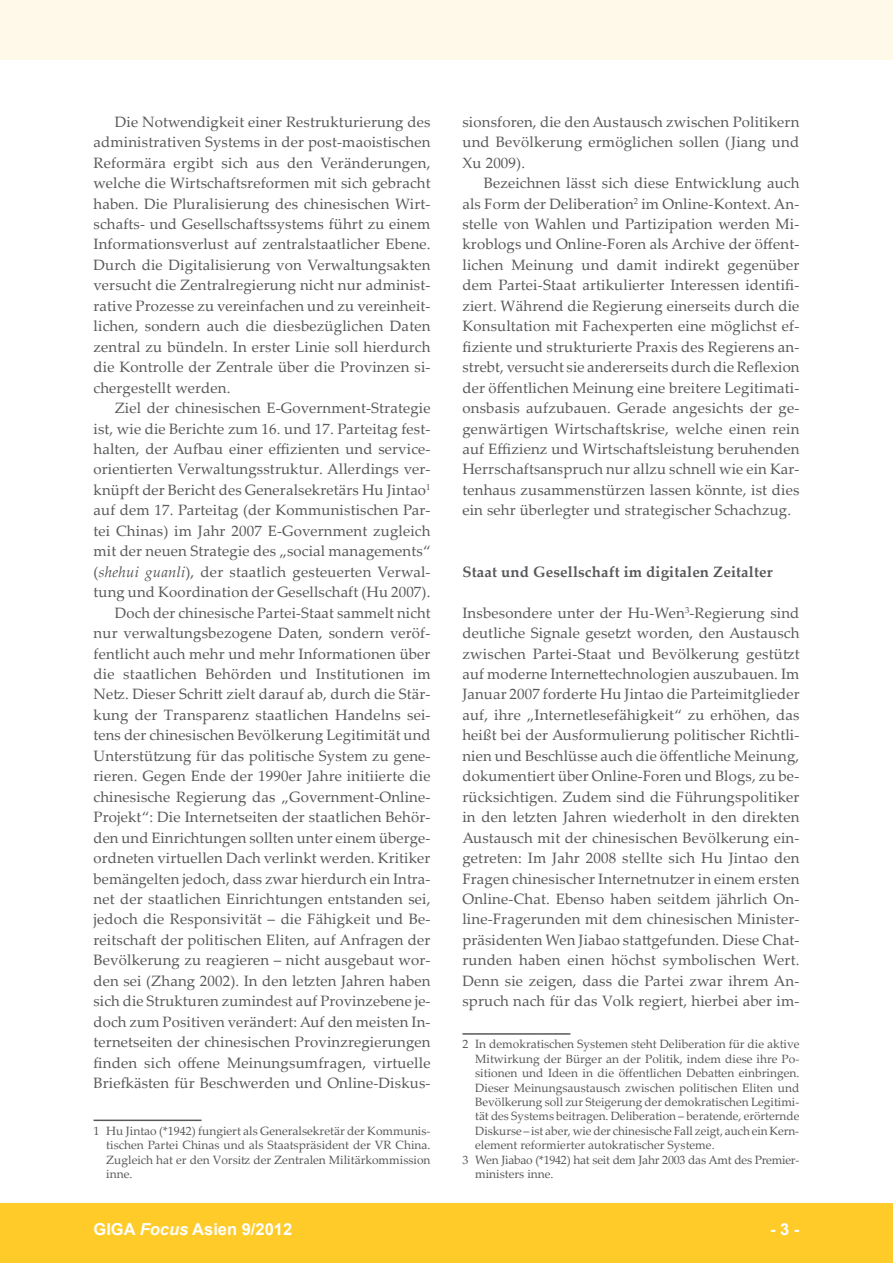
<style>
.page{position:relative;width:893px;height:1263px;background:#fff}
.page>*{position:absolute;margin:0;border:0;box-sizing:border-box;transform-origin:0 0}
.foc__text_fusszeile{font:700 16.5px "Arial";color:#fff}
.foc__text_seitenzahl{font:700 16.5px "Arial";color:#fff}
.foc__text_fliesstext{font:15px/20.4px "Palatino Linotype";letter-spacing:.01em;color:#57585a;text-align:justify}
.foc__text_1__absatz{font:15px/20.4px "Palatino Linotype";letter-spacing:.01em;color:#57585a;text-align:justify}
.foc__text_fussnoten{font:15px/20.4px "Palatino Linotype";letter-spacing:.01em;color:#57585a;text-align:justify}
.foc__text_ueberschri{font:700 15px "Palatino Linotype";letter-spacing:.01em;color:#57585a}
.foc__text_fussnoten-2{font:12px/14.4px "Palatino Linotype";color:#57585a;text-align:justify}
.foc__text_fussnoten-3{font:12px/14.4px "Palatino Linotype";letter-spacing:-.02em;color:#57585a}
.s1{font-style:italic}
</style>
<div class="page">
<div style="left:0;top:1203px;width:893px;height:60px;background:#fecb29"></div>
<div style="left:0;top:0;width:893px;height:60px;background:#fef9e9"></div>
<hr style="left:94px;top:1119px;width:108px;height:2px;background:#57585a">
<hr style="left:462px;top:1033px;width:108px;height:2px;background:#57585a">
<p class="foc__text_fliesstext" style="left:94px;top:111px;width:339px;text-indent:21px">Die Notwendigkeit einer Restrukturierung des administrativen Systems in der post-maoistischen Reformära ergibt sich aus den Veränderungen, welche die Wirtschaftsreformen mit sich gebracht haben. Die Pluralisierung des chinesischen Wirt&shy;schafts- und Gesellschaftssystems führt zu einem Informationsverlust auf zentralstaatlicher Ebene.<br>Durch die Digitalisierung von Verwaltungsakten versucht die Zentralregierung nicht nur administ&shy;rative Prozesse zu vereinfachen und zu vereinheit&shy;lichen, sondern auch die diesbezüglichen Daten zentral zu bündeln. In erster Linie soll hierdurch die Kontrolle der Zentrale über die Provinzen si&shy;chergestellt werden.</p>
<p class="foc__text_fliesstext" style="left:94px;top:397px;width:339px;text-indent:21px">Ziel der chinesischen E-Government-Strategie ist, wie die Berichte zum 16. und 17. Parteitag fest&shy;halten, der Aufbau einer effizienten und service&shy;orientierten Verwaltungsstruktur. Allerdings ver&shy;knüpft der Bericht des Generalsekretärs Hu Jintao<sup>1 </sup>auf dem 17. Parteitag (der Kommunistischen Par&shy;tei Chinas) im Jahr 2007 E-Government zugleich mit der neuen Strategie des „social managements“ (<span class="s1">shehui guanli</span>), der staatlich gesteuerten Verwal&shy;tung und Koordination der Gesellschaft (Hu 2007).</p>
<p class="foc__text_fliesstext" style="left:94px;top:602px;width:339px;text-indent:21px">Doch der chinesische Partei-Staat sammelt nicht nur verwaltungsbezogene Daten, sondern veröf&shy;fentlicht auch mehr und mehr Informationen über die staatlichen Behörden und Institutionen im Netz. Dieser Schritt zielt darauf ab, durch die Stär&shy;kung der Transparenz staatlichen Handelns sei&shy;tens der chinesischen Bevölkerung Legitimität und Unterstützung für das politische System zu gene&shy;rieren. Gegen Ende der 1990er Jahre initiierte die chinesische Regierung das „Government-Online-Projekt“: Die Internetseiten der staatlichen Behör&shy;den und Einrichtungen sollten unter einem überge&shy;ordneten virtuellen Dach verlinkt werden. Kritiker bemängelten jedoch, dass zwar hierdurch ein Intra&shy;net der staatlichen Einrichtungen entstanden sei, jedoch die Responsivität – die Fähigkeit und Be&shy;reitschaft der politischen Eliten, auf Anfragen der Bevölkerung zu reagieren – nicht ausgebaut wor&shy;den sei (Zhang 2002). In den letzten Jahren haben sich die Strukturen zumindest auf Provinzebene je&shy;doch zum Positiven verändert: Auf den meisten In&shy;ternetseiten der chinesischen Provinzregierungen finden sich offene Meinungsumfragen, virtuelle Briefkästen für Beschwerden und Online-Diskus-</p>
<p class="foc__text_fussnoten-2" style="left:106px;top:1123px;width:326px;text-indent:-13px">1 Hu Jintao (*1942) fungiert als Generalsekretär der Kommunis&shy;tischen Partei Chinas und als Staatspräsident der VR China.<br>Zugleich hat er den Vorsitz der Zentralen Militärkommission inne.</p>
<p class="foc__text_fussnoten" style="left:462px;top:111px;width:338px">sionsforen, die den Austausch zwischen Politikern und Bevölkerung ermöglichen sollen (Jiang und Xu 2009).</p>
<p class="foc__text_fliesstext" style="left:462px;top:172px;width:339px;text-indent:21px">Bezeichnen lässt sich diese Entwicklung auch als Form der Deliberation<sup>2</sup> im Online-Kontext. An&shy;stelle von Wahlen und Partizipation werden Mi&shy;kroblogs und Online-Foren als Archive der öffent&shy;lichen Meinung und damit indirekt gegenüber dem Partei-Staat artikulierter Interessen identifi&shy;ziert. Während die Regierung einerseits durch die Konsultation mit Fachexperten eine möglichst ef&shy;fiziente und strukturierte Praxis des Regierens an&shy;strebt, versucht sie andererseits durch die Reflexion der öffentlichen Meinung eine breitere Legitimati&shy;onsbasis aufzubauen. Gerade angesichts der ge&shy;genwärtigen Wirtschaftskrise, welche einen rein auf Effizienz und Wirtschaftsleistung beruhenden Herrschaftsanspruch nur allzu schnell wie ein Kar&shy;tenhaus zusammenstürzen lassen könnte, ist dies ein sehr überlegter und strategischer Schachzug.</p>
<p class="foc__text_ueberschri" style="left:462px;top:561px;width:312px">Staat und Gesellschaft im digitalen Zeitalter</p>
<p class="foc__text_1__absatz" style="left:462px;top:602px;width:339px">Insbesondere unter der Hu-Wen<sup>3</sup>-Regierung sind deutliche Signale gesetzt worden, den Austausch zwischen Partei-Staat und Bevölkerung gestützt auf moderne Internettechnologien auszubauen. Im Januar 2007 forderte Hu Jintao die Parteimitglieder auf, ihre „Internetlesefähigkeit“ zu erhöhen, das heißt bei der Ausformulierung politischer Richtli&shy;nien und Beschlüsse auch die öffentliche Meinung, dokumentiert über Online-Foren und Blogs, zu be&shy;rücksichtigen. Zudem sind die Führungspolitiker in den letzten Jahren wiederholt in den direkten Austausch mit der chinesischen Bevölkerung ein&shy;getreten: Im Jahr 2008 stellte sich Hu Jintao den Fragen chinesischer Internetnutzer in einem ersten Online-Chat. Ebenso haben seitdem jährlich On&shy;line-Fragerunden mit dem chinesischen Minister&shy;präsidenten Wen Jiabao stattgefunden. Diese Chat&shy;runden haben einen höchst symbolischen Wert.<br>Denn sie zeigen, dass die Partei zwar ihrem An&shy;spruch nach für das Volk regiert, hierbei aber im-</p>
<p class="foc__text_fussnoten-2" style="left:475px;top:1036px;width:326px;text-indent:-13px">2 In demokratischen Systemen steht Deliberation für die aktive Mitwirkung der Bürger an der Politik, indem diese ihre Po&shy;sitionen und Ideen in die öffentlichen Debatten einbringen.<br>Dieser Meinungsaustausch zwischen politischen Eliten und Bevölkerung soll zur Steigerung der demokratischen Legitimi&shy;tät des Systems beitragen. Deliberation – beratende, erörternde Diskurse – ist aber, wie der chinesische Fall zeigt, auch ein Kern&shy;element reformierter autokratischer Systeme.</p>
<p class="foc__text_fussnoten-3" style="left:475px;top:1152px;width:326px;text-indent:-13px">3 Wen Jiabao (*1942) hat seit dem Jahr 2003 das Amt des Premier&shy;ministers inne.</p>
<p class="foc__text_fusszeile" style="left:94px;top:1218px;width:200px">GIGA <span class="s1">Focus</span> Asien 9/2012</p>
<p class="foc__text_seitenzahl" style="left:770px;top:1218px;width:31px">- 3 -</p>
</div>
